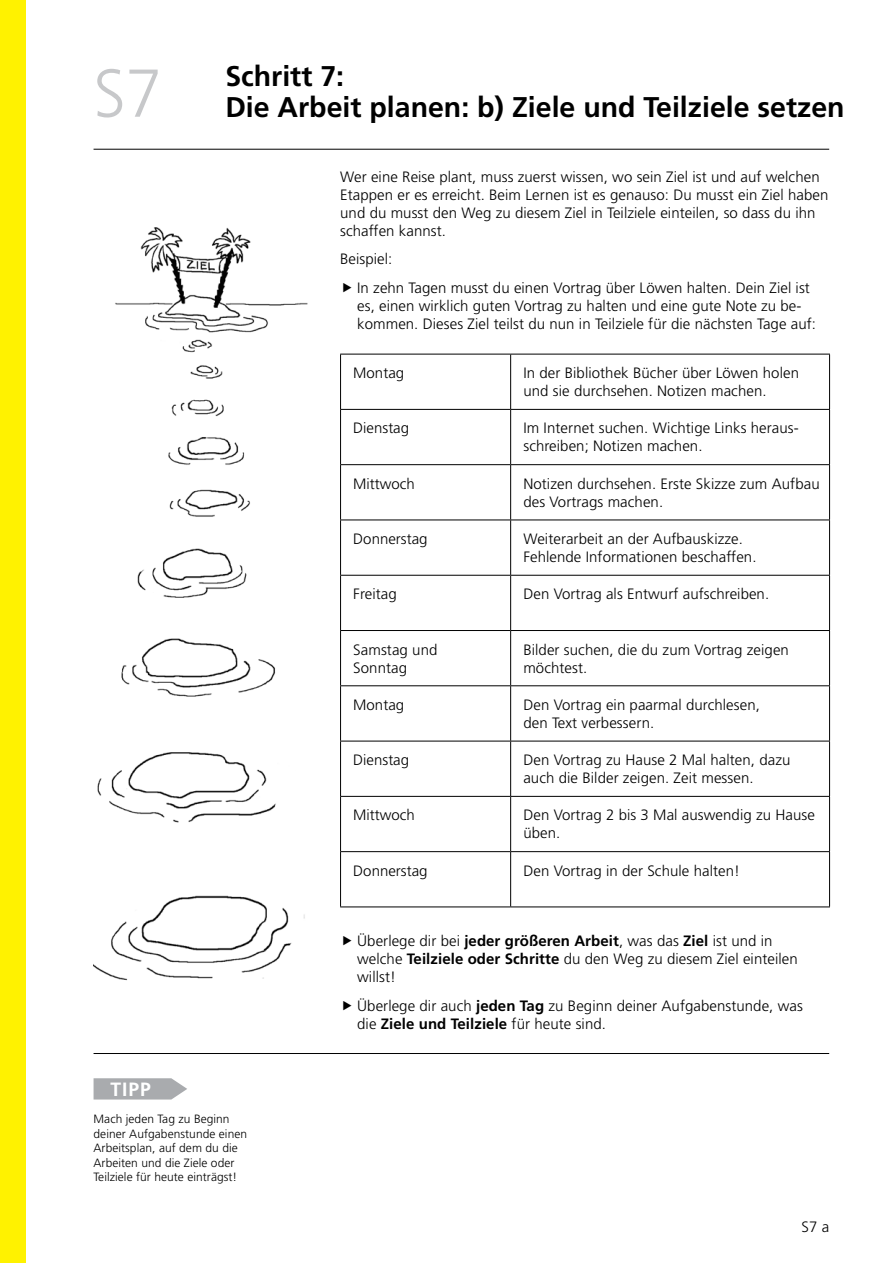
<style>
.page{position:relative;width:893px;height:1263px;background:#fff}
.page>*{position:absolute;margin:0;border:0;box-sizing:border-box;transform-origin:0 0}
.t1{font:300 67.5px "Frutiger";color:#c7c8ca;scale:.95 1}
.t2{font:700 28.5px "Frutiger";color:#000}
.t3{font:700 19.2px "Frutiger LT Pro";color:#fff}
.t4{font:300 15px/18px "Frutiger LT Pro";letter-spacing:.005em;color:#000}
.t5{font:300 15px/18px "Frutiger";letter-spacing:.005em;color:#000}
.t6{font:300 12px/14.4px "Frutiger LT Pro";letter-spacing:.005em;color:#000}
.s1{font-weight:700}
</style>
<div class="page">
<img style="left:94px;top:227px;width:258px;height:754px">
<hr style="left:94px;top:149px;width:735px;height:1px;background:#000">
<hr style="left:340px;top:354px;width:171px;height:1px;background:#000">
<hr style="left:340px;top:354px;width:1px;height:55px;background:#000">
<hr style="left:511px;top:354px;width:319px;height:1px;background:#000">
<hr style="left:829px;top:354px;width:1px;height:55px;background:#000">
<hr style="left:340px;top:410px;width:1px;height:54px;background:#000">
<hr style="left:829px;top:410px;width:1px;height:54px;background:#000">
<hr style="left:340px;top:465px;width:1px;height:55px;background:#000">
<hr style="left:829px;top:465px;width:1px;height:55px;background:#000">
<hr style="left:340px;top:520px;width:1px;height:55px;background:#000">
<hr style="left:829px;top:520px;width:1px;height:55px;background:#000">
<hr style="left:340px;top:576px;width:1px;height:54px;background:#000">
<hr style="left:829px;top:576px;width:1px;height:54px;background:#000">
<hr style="left:340px;top:631px;width:1px;height:54px;background:#000">
<hr style="left:829px;top:631px;width:1px;height:54px;background:#000">
<hr style="left:340px;top:686px;width:1px;height:55px;background:#000">
<hr style="left:829px;top:686px;width:1px;height:55px;background:#000">
<hr style="left:340px;top:741px;width:1px;height:55px;background:#000">
<hr style="left:829px;top:741px;width:1px;height:55px;background:#000">
<hr style="left:340px;top:797px;width:1px;height:54px;background:#000">
<hr style="left:829px;top:797px;width:1px;height:54px;background:#000">
<hr style="left:340px;top:852px;width:1px;height:54px;background:#000">
<hr style="left:829px;top:852px;width:1px;height:54px;background:#000">
<hr style="left:340px;top:906px;width:171px;height:1px;background:#000">
<hr style="left:511px;top:906px;width:319px;height:1px;background:#000">
<hr style="left:510px;top:354px;width:1px;height:55px;background:#000">
<hr style="left:340px;top:409px;width:171px;height:1px;background:#000">
<hr style="left:511px;top:409px;width:319px;height:1px;background:#000">
<hr style="left:510px;top:410px;width:1px;height:54px;background:#000">
<hr style="left:340px;top:464px;width:171px;height:1px;background:#000">
<hr style="left:511px;top:464px;width:319px;height:1px;background:#000">
<hr style="left:510px;top:465px;width:1px;height:55px;background:#000">
<hr style="left:340px;top:520px;width:171px;height:1px;background:#000">
<hr style="left:511px;top:520px;width:319px;height:1px;background:#000">
<hr style="left:510px;top:520px;width:1px;height:55px;background:#000">
<hr style="left:340px;top:575px;width:171px;height:1px;background:#000">
<hr style="left:511px;top:575px;width:319px;height:1px;background:#000">
<hr style="left:510px;top:576px;width:1px;height:54px;background:#000">
<hr style="left:340px;top:630px;width:171px;height:1px;background:#000">
<hr style="left:511px;top:630px;width:319px;height:1px;background:#000">
<hr style="left:510px;top:631px;width:1px;height:54px;background:#000">
<hr style="left:340px;top:685px;width:171px;height:1px;background:#000">
<hr style="left:511px;top:685px;width:319px;height:1px;background:#000">
<hr style="left:510px;top:686px;width:1px;height:55px;background:#000">
<hr style="left:340px;top:741px;width:171px;height:1px;background:#000">
<hr style="left:511px;top:741px;width:319px;height:1px;background:#000">
<hr style="left:510px;top:741px;width:1px;height:55px;background:#000">
<hr style="left:340px;top:796px;width:171px;height:1px;background:#000">
<hr style="left:511px;top:796px;width:319px;height:1px;background:#000">
<hr style="left:510px;top:797px;width:1px;height:54px;background:#000">
<hr style="left:340px;top:851px;width:171px;height:1px;background:#000">
<hr style="left:511px;top:851px;width:319px;height:1px;background:#000">
<hr style="left:510px;top:852px;width:1px;height:54px;background:#000">
<svg style="left:94px;top:1078px;width:93px;height:21px;background:#b0b2b5"></svg>
<hr style="left:94px;top:1053px;width:735px;height:1px;background:#000">
<div style="left:0;top:0;width:26px;height:1263px;background:#fff200"></div>
<svg style="left:343px;top:936px;width:9px;height:9px"></svg>
<svg style="left:343px;top:283px;width:9px;height:9px"></svg>
<h1 class="t1" style="left:94px;top:55px;width:74px">S7</h1>
<p class="t3" style="left:111px;top:1078px;width:42px">TIPP</p>
<h2 class="t2" style="left:225px;top:59px;width:120px">Schritt 7:</h2>
<h2 class="t2" style="left:225px;top:91px;width:621px">Die Arbeit planen: b) Ziele und Teilziele setzen</h2>
<p class="t4" style="left:340px;top:168px;width:490px">Wer eine Reise plant, muss zuerst wissen, wo sein Ziel ist und auf welchen Etappen er es erreicht. Beim Lernen ist es genauso: Du musst ein Ziel haben und du musst den Weg zu diesem Ziel in Teilziele einteilen, so dass du ihn schaffen kannst.</p>
<p class="t4" style="left:340px;top:250px;width:54px">Beispiel:</p>
<p class="t5" style="left:357px;top:279px;width:460px">In zehn Tagen musst du einen Vortrag über Löwen halten. Dein Ziel ist es, einen wirklich guten Vortrag zu halten und eine gute Note zu be&shy;kommen. Dieses Ziel teilst du nun in Teilziele für die nächsten Tage auf:</p>
<p class="t4" style="left:353px;top:364px;width:52px">Montag</p>
<p class="t4" style="left:523px;top:364px;width:277px">In der Bibliothek Bücher über Löwen holen und sie durchsehen. Notizen machen.</p>
<p class="t4" style="left:353px;top:419px;width:57px">Dienstag</p>
<p class="t4" style="left:523px;top:419px;width:277px">Im Internet suchen. Wichtige Links heraus&shy;schreiben; Notizen machen.</p>
<p class="t4" style="left:353px;top:475px;width:63px">Mittwoch</p>
<p class="t4" style="left:523px;top:475px;width:298px">Notizen durchsehen. Erste Skizze zum Aufbau des Vortrags machen.</p>
<p class="t4" style="left:353px;top:530px;width:76px">Donnerstag</p>
<p class="t4" style="left:523px;top:530px;width:235px">Weiterarbeit an der Aufbauskizze.<br>Fehlende Informationen beschaffen.</p>
<p class="t4" style="left:353px;top:585px;width:45px">Freitag</p>
<p class="t4" style="left:523px;top:585px;width:247px">Den Vortrag als Entwurf aufschreiben.</p>
<p class="t4" style="left:353px;top:640px;width:86px">Samstag und<br>Sonntag</p>
<p class="t4" style="left:523px;top:640px;width:267px">Bilder suchen, die du zum Vortrag zeigen möchtest.</p>
<p class="t4" style="left:353px;top:696px;width:52px">Montag</p>
<p class="t4" style="left:523px;top:696px;width:238px">Den Vortrag ein paarmal durchlesen, den Text verbessern.</p>
<p class="t4" style="left:353px;top:751px;width:57px">Dienstag</p>
<p class="t4" style="left:523px;top:751px;width:269px">Den Vortrag zu Hause 2 Mal halten, dazu auch die Bilder zeigen. Zeit messen.</p>
<p class="t4" style="left:353px;top:806px;width:63px">Mittwoch</p>
<p class="t4" style="left:523px;top:806px;width:293px">Den Vortrag 2 bis 3 Mal auswendig zu Hause üben.</p>
<p class="t4" style="left:353px;top:861px;width:76px">Donnerstag</p>
<p class="t4" style="left:523px;top:861px;width:218px">Den Vortrag in der Schule halten!</p>
<p class="t5" style="left:357px;top:932px;width:442px">Überlege dir bei <span class="s1">jeder größeren Arbeit</span>, was das <span class="s1">Ziel</span> ist und in welche <span class="s1">Teilziele oder Schritte</span> du den Weg zu diesem Ziel einteilen willst!</p>
<p class="t5" style="left:357px;top:996px;width:447px">Überlege dir auch <span class="s1">jeden Tag</span> zu Beginn deiner Aufgabenstunde, was die <span class="s1">Ziele und Teilziele</span> für heute sind.</p>
<p class="t6" style="left:94px;top:1112px;width:155px">Mach jeden Tag zu Beginn deiner Aufgabenstunde einen<br>Arbeitsplan, auf dem du die<br>Arbeiten und die Ziele oder<br>Teilziele für heute einträgst!</p>
<p class="t5" style="left:801px;top:1218px;width:29px">S7 a</p>
</div>
